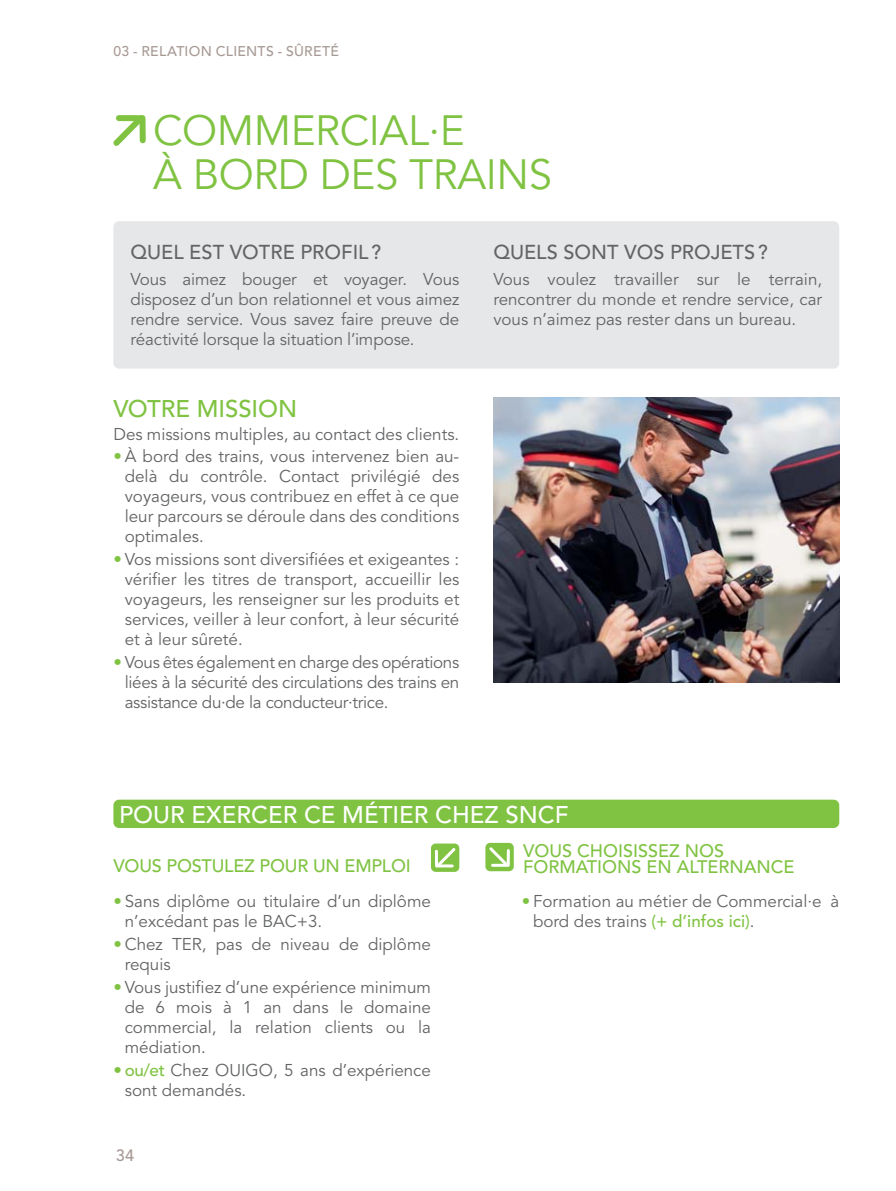
<style>
.page{position:relative;width:896px;height:1191px;background:#fff}
.page>*{position:absolute;margin:0;border:0;box-sizing:border-box;transform-origin:0 0}
.t1{font:42px/44px "Avenir LT Std";letter-spacing:-.01em;color:#80c342}
.t2{font:500 24px "Avenir LT Std";color:#fff}
.t3{font:500 24px "Avenir LT Std";color:#80c342}
.t4{font:500 20px "Avenir LT Std";color:#636466}
.t5{font:500 18px/16px "Avenir LT Std";color:#80c342}
.t6{font:17px/20px "Avenir LT Std";color:#636466;text-align:justify}
.t7{font:500 16.4px "Avenir LT Std";color:#a79a95}
.t8{font:500 14px "Avenir LT Std";letter-spacing:.02em;color:#a79a95}
.s1{color:#80c342}
.s2{font-weight:500;color:#80c342}
</style>
<div class="page">
<svg style="left:113px;top:115px;width:33px;height:31px"></svg>
<div style="left:119px;top:115px;width:22px;height:6px;background:#80c342"></div>
<div style="left:113px;top:221px;width:726px;height:148px;background:#e6e7e8;border-radius:6px"></div>
<img style="left:493px;top:397px;width:346px;height:285px">
<div style="left:113px;top:799px;width:726px;height:29px;background:#80c342;border-radius:6px"></div>
<div style="left:431px;top:843px;width:28px;height:29px;background:#80c342;border-radius:5px"></div>
<svg style="left:435px;top:848px;width:21px;height:20px"></svg>
<hr style="left:437px;top:864px;width:15px;height:3px;background:#fff">
<div style="left:485px;top:843px;width:29px;height:28px;background:#80c342;border-radius:5px"></div>
<svg style="left:486px;top:844px;width:24px;height:23px"></svg>
<hr style="left:492px;top:863px;width:15px;height:3px;background:#fff">
<p class="t8" style="left:113px;top:45px;width:227px">03 - RELATION CLIENTS - SÛRETÉ</p>
<h1 class="t1" style="left:153px;top:112px;width:400px">COMMERCIAL·E<br>À BORD DES TRAINS</h1>
<p class="t4" style="left:130px;top:243px;width:252px">QUEL EST VOTRE PROFIL ?</p>
<p class="t6" style="left:130px;top:270px;width:330px">Vous aimez bouger et voyager. Vous disposez d’un bon relationnel et vous aimez rendre service. Vous savez faire preuve de réactivité lorsque la situation l’impose.</p>
<h2 class="t3" style="left:113px;top:398px;width:185px">VOTRE MISSION</h2>
<p class="t6" style="left:113px;top:425px;width:347px">Des missions multiples, au contact des clients.</p>
<p class="t6" style="left:125px;top:448px;width:336px;text-indent:-11px"><span class="s1">•</span> À bord des trains, vous intervenez bien au&shy;delà du contrôle. Contact privilégié des voyageurs, vous contribuez en effet à ce que leur parcours se déroule dans des conditions optimales.</p>
<p class="t6" style="left:125px;top:550px;width:336px;text-indent:-11px"><span class="s1">•</span> Vos missions sont diversifiées et exigeantes : vérifier les titres de transport, accueillir les voyageurs, les renseigner sur les produits et services, veiller à leur confort, à leur sécurité et à leur sûreté.</p>
<p class="t6" style="left:125px;top:653px;width:336px;text-indent:-11px"><span class="s1">•</span> Vous êtes également en charge des opérations liées à la sécurité des circulations des trains en assistance du·de la conducteur·trice.</p>
<p class="t4" style="left:493px;top:243px;width:276px">QUELS SONT VOS PROJETS ?</p>
<p class="t6" style="left:493px;top:270px;width:330px">Vous voulez travailler sur le terrain, rencontrer du monde et rendre service, car vous n’aimez pas rester dans un bureau.</p>
<h2 class="t2" style="left:119px;top:805px;width:451px">POUR EXERCER CE MÉTIER CHEZ SNCF</h2>
<p class="t5" style="left:113px;top:859px;width:299px">VOUS POSTULEZ POUR UN EMPLOI</p>
<p class="t5" style="left:523px;top:844px;width:273px">VOUS CHOISISSEZ NOS<br>FORMATIONS EN ALTERNANCE</p>
<p class="t6" style="left:125px;top:893px;width:308px;text-indent:-11px"><span class="s1">•</span> Sans diplôme ou titulaire d’un diplôme n’excédant pas le BAC+3.</p>
<p class="t6" style="left:125px;top:935px;width:308px;text-indent:-11px"><span class="s1">•</span> Chez TER, pas de niveau de diplôme requis</p>
<p class="t6" style="left:125px;top:978px;width:308px;text-indent:-11px"><span class="s1">•</span> Vous justifiez d’une expérience minimum de 6 mois à 1 an dans le domaine commercial, la relation clients ou la médiation.</p>
<p class="t6" style="left:125px;top:1061px;width:308px;text-indent:-11px"><span class="s2">• ou/et</span> Chez OUIGO, 5 ans d’expérience sont demandés.</p>
<p class="t7" style="left:116px;top:1148px;width:20px">34</p>
<p class="t6" style="left:533px;top:892px;width:308px;text-indent:-11px"><span class="s1">•</span> Formation au métier de Commercial·e à bord des trains <span class="s2">(+ d’infos ici)</span>.</p>
</div>
